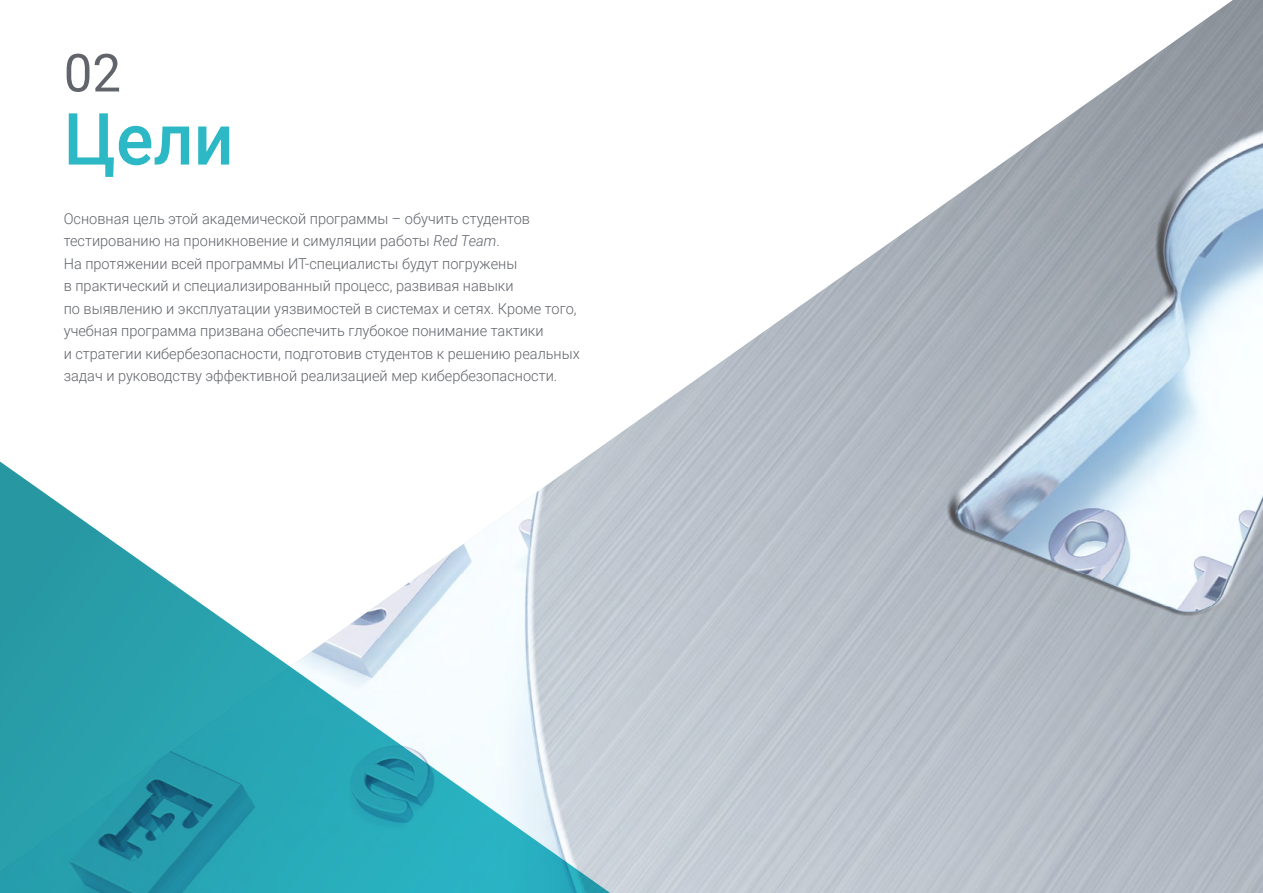
<style>
.page{position:relative;width:1263px;height:893px;background:#fff}
.page>*{position:absolute;margin:0;border:0;box-sizing:border-box;transform-origin:0 0}
.t1{font:500 72px "Roboto";color:#2db8c5}
.t2{font:52.5px "Roboto";color:#61646a}
.t3{font:300 15px/22.5px "Roboto";color:#61646a}
.s1{font-style:italic}
</style>
<div class="page">
<img style="left:602px;top:0;width:661px;height:893px">
<svg style="left:0;top:446px;width:640px;height:447px"></svg>
<h2 class="t2" style="left:64px;top:36px;width:59px">02</h2>
<h1 class="t1" style="left:64px;top:89px;width:171px">Цели</h1>
<p class="t3" style="left:64px;top:207px;width:517px">Основная цель этой академической программы – обучить студентов тестированию на проникновение и симуляции работы <span class="s1">Red Team</span>.<br>На протяжении всей программы ИТ-специалисты будут погружены<br>в практический и специализированный процесс, развивая навыки<br>по выявлению и эксплуатации уязвимостей в системах и сетях. Кроме того, учебная программа призвана обеспечить глубокое понимание тактики<br>и стратегии кибербезопасности, подготовив студентов к решению реальных задач и руководству эффективной реализацией мер кибербезопасности.</p>
</div>
